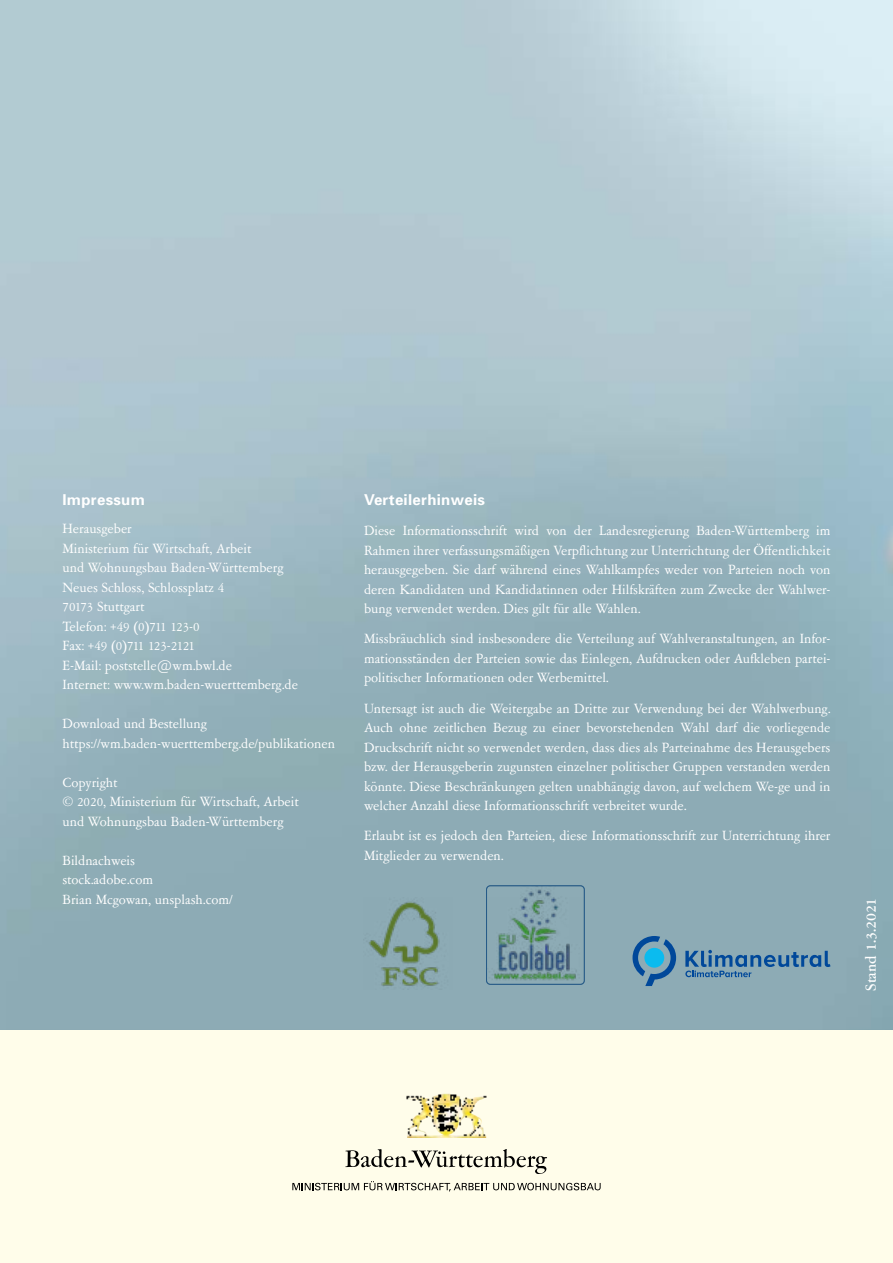
<style>
.page{position:relative;width:893px;height:1263px;background:#fffdea}
.page>*{position:absolute;margin:0;border:0;box-sizing:border-box;transform-origin:0 0}
.t1{font:15px/19.5px "Garamont Amst SBOP Rom";color:#fff}
.t2{font:700 15px "Univers";letter-spacing:.02em;color:#fff}
.t3{font:500 15px "Garamont Amst SB";color:#fff}
</style>
<div class="page">
<img style="left:406px;top:1093px;width:81px;height:45px">
<svg style="left:345px;top:1149px;width:202px;height:25px"></svg>
<svg style="left:292px;top:1181px;width:309px;height:10px"></svg>
<img style="left:0;top:0;width:893px;height:1030px">
<img style="left:364px;top:898px;width:88px;height:92px">
<svg style="left:632px;top:936px;width:44px;height:50px;background:#5290b5"></svg>
<svg style="left:685px;top:950px;width:145px;height:27px;background:#648ead"></svg>
<img style="left:486px;top:886px;width:97px;height:98px">
<div style="left:486px;top:885px;width:99px;height:100px;border:1px solid #3472a6;border-radius:4px"></div>
<p class="t2" style="left:63px;top:491px;width:84px">Impressum</p>
<p class="t1" style="left:63px;top:520px;width:237px">Herausgeber<br>Ministerium für Wirtschaft, Arbeit<br>und Wohnungsbau Baden-Württemberg<br>Neues Schloss, Schlossplatz 4<br>70173 Stuttgart<br>Telefon: +49 (0)711 123-0<br>Fax: +49 (0)711 123-2121<br>E-Mail: poststelle@wm.bwl.de<br>Internet: www.wm.baden-wuerttemberg.de</p>
<p class="t1" style="left:63px;top:715px;width:274px">Download und Bestellung https://wm.baden-wuerttemberg.de/publikationen</p>
<p class="t1" style="left:63px;top:773px;width:238px">Copyright<br>© 2020, Ministerium für Wirtschaft, Arbeit und Wohnungsbau Baden-Württemberg</p>
<p class="t1" style="left:63px;top:851px;width:172px">Bildnachweis<br>stock.adobe.com<br>Brian Mcgowan, unsplash.com/</p>
<p class="t2" style="left:364px;top:491px;width:123px">Verteilerhinweis</p>
<p class="t1" style="left:364px;top:522px;width:468px;text-align:justify">Diese Informationsschrift wird von der Landesregierung Baden-Württemberg im Rahmen ihrer verfassungsmäßigen Verpflichtung zur Unterrichtung der Öffentlichkeit herausgegeben. Sie darf während eines Wahlkampfes weder von Parteien noch von deren Kandidaten und Kandidatinnen oder Hilfskräften zum Zwecke der Wahlwer&shy;bung verwendet werden. Dies gilt für alle Wahlen.</p>
<p class="t1" style="left:364px;top:630px;width:468px;text-align:justify">Missbräuchlich sind insbesondere die Verteilung auf Wahlveranstaltungen, an Infor&shy;mationsständen der Parteien sowie das Einlegen, Aufdrucken oder Aufkleben partei&shy;politischer Informationen oder Werbemittel.</p>
<p class="t1" style="left:364px;top:699px;width:468px;text-align:justify">Untersagt ist auch die Weitergabe an Dritte zur Verwendung bei der Wahlwerbung.<br>Auch ohne zeitlichen Bezug zu einer bevorstehenden Wahl darf die vorliegende Druckschrift nicht so verwendet werden, dass dies als Parteinahme des Herausgebers bzw. der Herausgeberin zugunsten einzelner politischer Gruppen verstanden werden könnte. Diese Beschränkungen gelten unabhängig davon, auf welchem We-ge und in welcher Anzahl diese Informationsschrift verbreitet wurde.</p>
<p class="t1" style="left:364px;top:827px;width:468px">Erlaubt ist es jedoch den Parteien, diese Informationsschrift zur Unterrichtung ihrer<br>Mitglieder zu verwenden.</p>
<p class="t3" style="left:862px;top:991px;width:95px;rotate:-90deg">Stand 1.3.2021</p>
</div>
